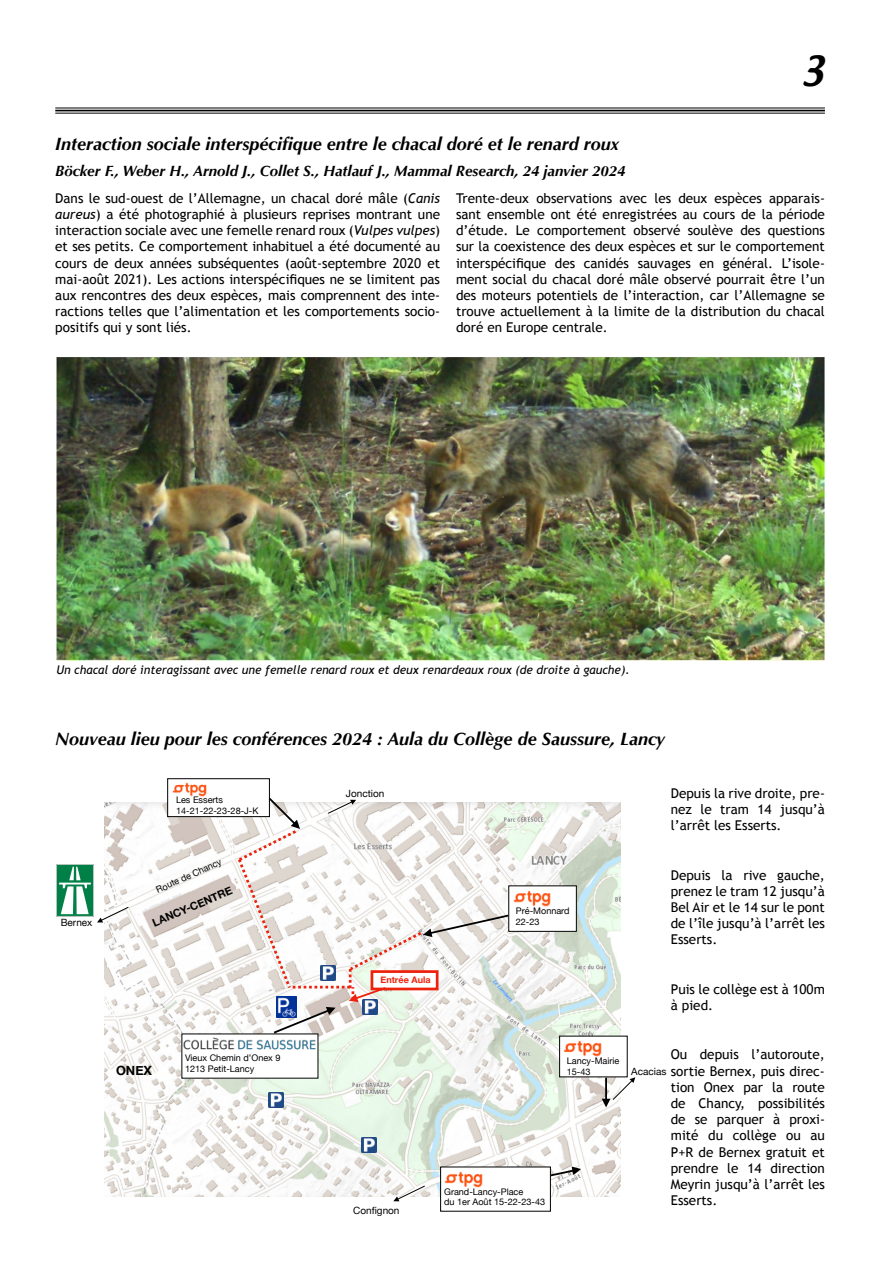
<style>
.page{position:relative;width:893px;height:1263px;background:#fff}
.page>*{position:absolute;margin:0;border:0;box-sizing:border-box;transform-origin:0 0}
.t1{font:36px "Textile";color:#000}
.t2{font:italic 700 18px "Optima";color:#000}
.t3{font:italic 700 15px "Optima";color:#000}
.t4{font:13.5px/16.2px "Trebuchet MS";color:#000;text-align:justify}
.t5{font:700 12.75px "Helvetica Neue";color:#000}
.t6{font:italic 12px "Trebuchet MS";color:#000}
.t7{font:700 10.95px "Helvetica Neue";color:#000}
.t8{font:10.05px "Helvetica Neue";color:#000}
.t9{font:9.15px/10.9px "Helvetica Neue";color:#000}
.t10{font:700 9.15px "Helvetica Neue";color:#ee220c}
.s1{font-style:italic}
</style>
<div class="page">
<hr style="left:55px;top:108px;width:770px;height:1px;background:#000">
<hr style="left:55px;top:110px;width:770px;height:1px;background:#000">
<hr style="left:55px;top:113px;width:770px;height:1px;background:#000">
<img style="left:56px;top:357px;width:769px;height:304px">
<img style="left:105px;top:802px;width:515px;height:394px">
<div style="left:168px;top:779px;width:101px;height:38px;background:#fff"></div>
<div style="left:167px;top:778px;width:103px;height:39px;border:1px solid #000"></div>
<svg style="left:97px;top:906px;width:33px;height:16px"></svg>
<img style="left:57px;top:865px;width:37px;height:52px">
<img style="left:172px;top:782px;width:35px;height:14px">
<div style="left:509px;top:886px;width:67px;height:45px;background:#fff"></div>
<div style="left:508px;top:885px;width:69px;height:47px;border:1px solid #000"></div>
<img style="left:513px;top:891px;width:38px;height:15px">
<svg style="left:551px;top:1166px;width:30px;height:16px"></svg>
<div style="left:441px;top:1167px;width:109px;height:44px;background:#fff"></div>
<img style="left:444px;top:1171px;width:39px;height:16px">
<div style="left:560px;top:1036px;width:67px;height:41px;background:#fff"></div>
<img style="left:563px;top:1040px;width:39px;height:16px">
<img style="left:269px;top:1092px;width:15px;height:16px">
<img style="left:362px;top:1137px;width:15px;height:16px">
<svg style="left:602px;top:1077px;width:33px;height:30px"></svg>
<svg style="left:393px;top:1185px;width:33px;height:16px"></svg>
<div style="left:182px;top:1034px;width:136px;height:44px;background:#fff"></div>
<img style="left:184px;top:1037px;width:132px;height:13px">
<svg style="left:237px;top:796px;width:273px;height:239px"></svg>
<h2 class="t2" style="left:55px;top:133px;width:565px">Interaction sociale interspécifique entre le chacal doré et le renard roux</h2>
<p class="t3" style="left:55px;top:162px;width:572px">Böcker F., Weber H., Arnold J., Collet S., Hatlauf J., Mammal Research, 24 janvier 2024</p>
<h1 class="t1" style="left:801px;top:50px;width:26px">3</h1>
<p class="t4" style="left:55px;top:190px;width:386px">Dans le sud-ouest de l’Allemagne, un chacal doré mâle (<span class="s1">Canis aureus</span>) a été photographié à plusieurs reprises montrant une interaction sociale avec une femelle renard roux (<span class="s1">Vulpes vulpes</span>) et ses petits. Ce comportement inhabituel a été documenté au cours de deux années subséquentes (août-septembre 2020 et mai-août 2021). Les actions interspécifiques ne se limitent pas aux rencontres des deux espèces, mais comprennent des inte&shy;ractions telles que l’alimentation et les comportements socio&shy;positifs qui y sont liés.</p>
<p class="t4" style="left:456px;top:190px;width:370px">Trente-deux observations avec les deux espèces apparais&shy;sant ensemble ont été enregistrées au cours de la période d’étude. Le comportement observé soulève des questions sur la coexistence des deux espèces et sur le comportement interspécifique des canidés sauvages en général. L’isole&shy;ment social du chacal doré mâle observé pourrait être l’un des moteurs potentiels de l’interaction, car l’Allemagne se trouve actuellement à la limite de la distribution du chacal doré en Europe centrale.</p>
<p class="t6" style="left:56px;top:663px;width:575px">Un chacal doré interagissant avec une femelle renard roux et deux renardeaux roux (de droite à gauche).</p>
<h2 class="t2" style="left:55px;top:728px;width:611px">Nouveau lieu pour les conférences 2024 : Aula du Collège de Saussure, Lancy</h2>
<p class="t8" style="left:61px;top:917px;width:33px">Bernex</p>
<p class="t9" style="left:176px;top:794px;width:84px">Les Esserts<br>14-21-22-23-28-J-K</p>
<p class="t9" style="left:154px;top:885px;width:72px;rotate:-24deg">Route de Chancy</p>
<p class="t7" style="left:150px;top:917px;width:87px;rotate:-23deg">LANCY-CENTRE</p>
<p class="t5" style="left:116px;top:1062px;width:38px">ONEX</p>
<p class="t9" style="left:185px;top:1052px;width:97px">Vieux Chemin d’Onex 9<br>1213 Petit-Lancy</p>
<p class="t8" style="left:346px;top:787px;width:40px">Jonction</p>
<p class="t10" style="left:380px;top:974px;width:52px">Entrée Aula</p>
<p class="t8" style="left:353px;top:1204px;width:48px">ConÞgnon</p>
<p class="t9" style="left:516px;top:905px;width:55px">Pré-Monnard<br>22-23</p>
<p class="t9" style="left:567px;top:1055px;width:54px">Lancy-Mairie<br>15-43</p>
<p class="t9" style="left:444px;top:1186px;width:103px">Grand-Lancy-Place<br>du 1er Août 15-22-23-43</p>
<p class="t4" style="left:671px;top:785px;width:156px">Depuis la rive droite, pre&shy;nez le tram 14 jusqu’à l’arrêt les Esserts.</p>
<p class="t4" style="left:671px;top:867px;width:156px">Depuis la rive gauche, prenez le tram 12 jusqu’à Bel Air et le 14 sur le pont de l’île jusqu’à l’arrêt les Esserts.</p>
<p class="t4" style="left:671px;top:981px;width:156px">Puis le collège est à 100m à pied.</p>
<p class="t4" style="left:671px;top:1046px;width:156px">Ou depuis l’autoroute, sortie Bernex, puis direc&shy;tion Onex par la route de Chancy, possibilités de se parquer à proxi&shy;mité du collège ou au P+R de Bernex gratuit et prendre le 14 direction Meyrin jusqu’à l’arrêt les Esserts.</p>
<p class="t8" style="left:631px;top:1065px;width:37px">Acacias</p>
</div>
